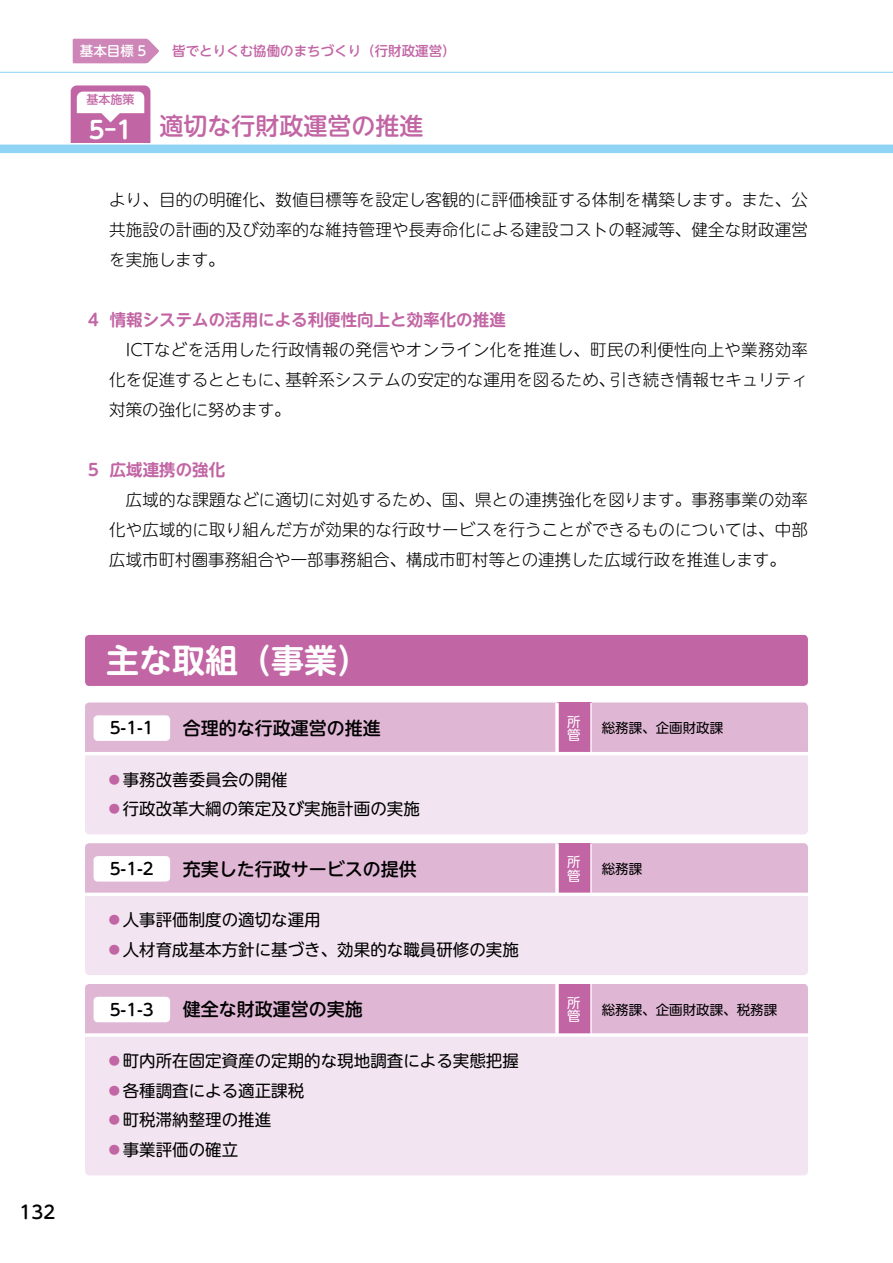
<style>
.page{position:relative;width:893px;height:1263px;background:#fff}
.page>*{position:absolute;margin:0;border:0;box-sizing:border-box;transform-origin:0 0}
.t1{font:700 33px "UD Shin M Go Pro De";color:#fff}
.t2{font:500 24px "UD Shin M Go Pro";color:#c265a4}
.t3{font:500 18px "UD Shin M Go Pro";color:#000}
.t4{font:300 16.5px/30px "UD Shin M Go Pro";color:#000;text-align:justify}
.t5{font:16.5px/29.5px "UD Shin M Go Pro";color:#000}
.t6{font:700 16.5px "UD Shin M Go Pro De";color:#c265a4}
.t7{font:500 16.5px "UD Shin M Go Pro";color:#000}
.t8{font:13.5px "UD Shin M Go Pro";color:#000}
.t9{font:500 13.5px "UD Shin M Go Pro";color:#c265a4}
.t10{font:13.5px/13.5px "UD Shin M Go Pro";color:#fff}
.t11{font:500 13.5px "UD Shin M Go Pro";color:#fff}
.t12{font:500 12px "UD Shin M Go Pro";color:#c265a4}
.s1{font-family:"UD Shin M Go Pro De";font-weight:700;color:#fff}
.s2{color:#c265a4}
</style>
<div class="page">
<hr style="left:0;top:72px;width:893px;height:1px;background:#8fd3f5">
<div style="left:0;top:145px;width:893px;height:8px;background:#8fd3f5"></div>
<svg style="left:72px;top:38px;width:87px;height:26px;background:#d294bf"></svg>
<div style="left:85px;top:635px;width:723px;height:51px;background:#c265a4;border-radius:4px"></div>
<div style="left:85px;top:703px;width:723px;height:131px;background:#f2e4f0;border-radius:4px"></div>
<div style="left:85px;top:703px;width:723px;height:49px;background:#dfb6d4"></div>
<div style="left:557px;top:703px;width:34px;height:51px;background:#c265a4"></div>
<svg style="left:555px;top:703px;width:4px;height:49px"></svg>
<hr style="left:590px;top:703px;width:2px;height:51px;background:#fff">
<hr style="left:85px;top:752px;width:723px;height:3px;background:#fff">
<div style="left:94px;top:715px;width:76px;height:26px;background:#fff;border-radius:4px"></div>
<div style="left:85px;top:843px;width:723px;height:132px;background:#f2e4f0;border-radius:4px"></div>
<div style="left:85px;top:843px;width:723px;height:50px;background:#dfb6d4"></div>
<div style="left:557px;top:843px;width:34px;height:51px;background:#c265a4"></div>
<svg style="left:555px;top:843px;width:4px;height:50px"></svg>
<hr style="left:590px;top:843px;width:2px;height:51px;background:#fff">
<hr style="left:85px;top:893px;width:723px;height:3px;background:#fff">
<div style="left:94px;top:856px;width:76px;height:25px;background:#fff;border-radius:4px"></div>
<div style="left:85px;top:984px;width:723px;height:191px;background:#f2e4f0;border-radius:4px"></div>
<div style="left:85px;top:984px;width:723px;height:49px;background:#dfb6d4"></div>
<div style="left:557px;top:984px;width:34px;height:51px;background:#c265a4"></div>
<svg style="left:555px;top:984px;width:4px;height:49px"></svg>
<hr style="left:590px;top:984px;width:2px;height:51px;background:#fff">
<svg style="left:85px;top:1033px;width:723px;height:4px;fill:#fdfcfd"></svg>
<div style="left:94px;top:997px;width:76px;height:25px;background:#fff;border-radius:4px"></div>
<svg style="left:70px;top:85px;width:81px;height:57px"></svg>
<p class="t11" style="left:80px;top:40px;width:68px">基本目標 5</p>
<p class="t9" style="left:172px;top:40px;width:285px">皆でとりくむ協働のまちづくり（行財政運営）</p>
<p class="t12" style="left:87px;top:89px;width:49px">基本施策</p>
<h2 class="t2" style="left:89px;top:106px;width:336px"><span class="s1">5-1</span> 適切な行財政運営の推進</h2>
<p class="t4" style="left:109px;top:184px;width:700px">より、目的の明確化、数値目標等を設定し客観的に評価検証する体制を構築します。また、公共施設の計画的及び効率的な維持管理や長寿命化による建設コストの軽減等、健全な財政運営を実施します。</p>
<p class="t6" style="left:85px;top:306px;width:422px">４ 情報システムの活用による利便性向上と効率化の推進</p>
<p class="t4" style="left:109px;top:334px;width:700px;text-indent:16px">ICTなどを活用した行政情報の発信やオンライン化を推進し、町民の利便性向上や業務効率化を促進するとともに、基幹系システムの安定的な運用を図るため、引き続き情報セキュリティ対策の強化に努めます。</p>
<p class="t6" style="left:85px;top:456px;width:142px">５ 広域連携の強化</p>
<p class="t4" style="left:109px;top:484px;width:700px;text-indent:16px">広域的な課題などに適切に対処するため、国、県との連携強化を図ります。事務事業の効率化や広域的に取り組んだ方が効果的な行政サービスを行うことができるものについては、中部広域市町村圏事務組合や一部事務組合、構成市町村等との連携した広域行政を推進します。</p>
<p class="t3" style="left:20px;top:1198px;width:37px">132</p>
<h1 class="t1" style="left:106px;top:633px;width:266px">主な取組（事業）</h1>
<p class="t7" style="left:110px;top:715px;width:46px">5-1-1</p>
<p class="t3" style="left:183px;top:713px;width:199px">合理的な行政運営の推進</p>
<p class="t5" style="left:106px;top:764px;width:315px"><span class="s2">◦</span>事務改善委員会の開催<br><span class="s2">◦</span>行政改革大綱の策定及び実施計画の実施</p>
<p class="t7" style="left:110px;top:855px;width:46px">5-1-2</p>
<p class="t3" style="left:183px;top:854px;width:235px">充実した行政サービスの提供</p>
<p class="t5" style="left:106px;top:904px;width:414px"><span class="s2">◦</span>人事評価制度の適切な運用<br><span class="s2">◦</span>人材育成基本方針に基づき、効果的な職員研修の実施</p>
<p class="t7" style="left:110px;top:996px;width:46px">5-1-3</p>
<p class="t3" style="left:183px;top:995px;width:181px">健全な財政運営の実施</p>
<p class="t5" style="left:106px;top:1045px;width:414px"><span class="s2">◦</span>町内所在固定資産の定期的な現地調査による実態把握<span class="s2">◦</span>各種調査による適正課税<br><span class="s2">◦</span>町税滞納整理の推進<br><span class="s2">◦</span>事業評価の確立</p>
<p class="t10" style="left:567px;top:714px;width:15px">所管</p>
<p class="t8" style="left:602px;top:717px;width:123px">総務課、企画財政課</p>
<p class="t10" style="left:567px;top:855px;width:15px">所管</p>
<p class="t8" style="left:602px;top:858px;width:42px">総務課</p>
<p class="t10" style="left:567px;top:995px;width:15px">所管</p>
<p class="t8" style="left:602px;top:998px;width:177px">総務課、企画財政課、税務課</p>
</div>
